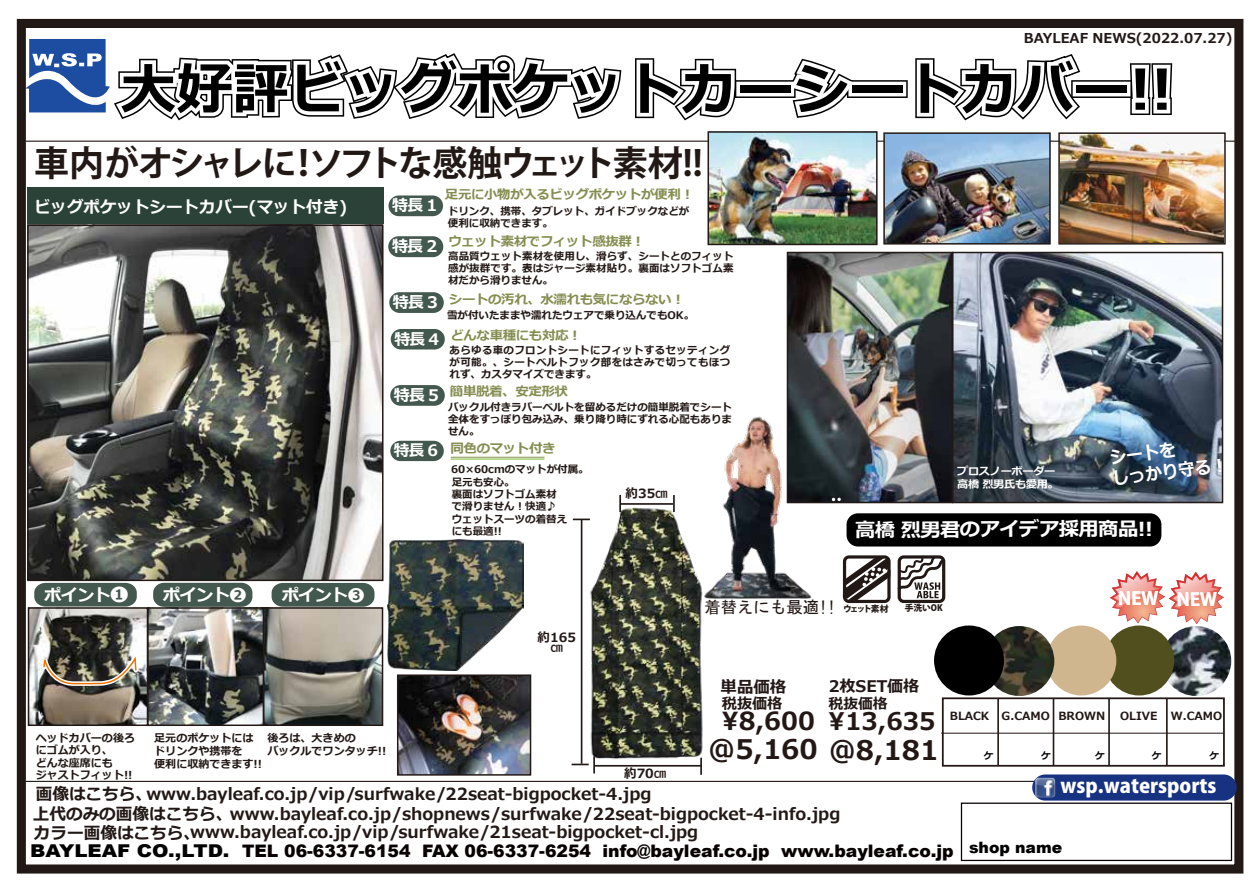
<style>
.page{position:relative;width:1260px;height:893px;background:#fff}
.page>*{position:absolute;margin:0;border:0;box-sizing:border-box;transform-origin:0 0}
.t1{font:700 56.1px "Meiryo";color:#000}
.t2{font:700 35.1px "Koz Go Pro";letter-spacing:-.095em;color:#221815}
.t3{font:700 27px "Meiryo";color:#231815}
.t4{font:700 24.9px "Meiryo";color:#231815}
.t5{font:700 24.3px "Meiryo";color:#231815}
.t6{font:800 19.95px "Koz Go Pro";color:#fff}
.t7{font:700 19.35px "Meiryo";letter-spacing:-.035em;color:#fff;scale:1.05 1}
.t8{font:700 17.85px/21.5px "Meiryo";color:#fff;scale:.92 1}
.t9{font:700 17.55px "Koz Go Pro";color:#fff;scale:1.05 1}
.t10{font:900 17.25px "Arial";color:#070001}
.t11{font:700 16.8px "Meiryo";letter-spacing:-.06em;color:#fff;scale:1.05 1}
.t12{font:700 16.65px/19.8px "Meiryo";color:#221815}
.t13{font:700 16.65px "Meiryo";letter-spacing:-.06em;color:#fff;scale:1.05 1}
.t14{font:700 16.5px "Meiryo";color:#fff}
.t15{font:700 16.5px "Meiryo";color:#fff;scale:1.05 1}
.t16{font:700 16.5px "Meiryo";color:#231815}
.t17{font:16.35px "MS Gothic";color:#231815}
.t18{font:700 16.05px "Meiryo";color:#231815}
.t19{font:700 16.05px "Meiryo";color:#fff}
.t20{font:700 15.9px "Meiryo";color:#fff}
.t21{font:700 15.75px "Meiryo";color:#fff}
.t22{font:700 15.6px "Meiryo";color:#fff}
.t23{font:700 15.15px "Meiryo";color:#231815}
.t24{font:700 14.7px "Meiryo";color:#231815}
.t25{font:700 13.65px "Meiryo";color:#221815}
.t26{font:700 12.9px "Meiryo";letter-spacing:-.03em;color:#858d51;scale:1.05 1}
.t27{font:700 12.75px/10.5px "Meiryo";color:#221815;text-align:center}
.t28{font:700 11.25px "Meiryo";color:#221815}
.t29{font:700 11.25px "Meiryo";color:#000}
.t30{font:700 11.1px/12.6px "Meiryo";color:#221815}
.t31{font:700 10.65px/12.8px "Meiryo";letter-spacing:-.03em;color:#fff;scale:1.05 1}
.t32{font:700 10.5px/12px "Meiryo";color:#221815;text-align:justify}
.t33{font:800 8.7px "Koz Go Pro";letter-spacing:-.01em;color:#221815}
.s1{font-size:18.15px}
.s2{font-size:17.7px;color:#000}
</style>
<div class="page">
<svg style="left:781px;top:58px;width:81px;height:60px"></svg>
<svg style="left:915px;top:54px;width:172px;height:67px"></svg>
<svg style="left:1124px;top:63px;width:49px;height:52px"></svg>
<img style="left:1161px;top:626px;width:70px;height:70px;border-radius:35px">
<div style="left:1104px;top:625px;width:70px;height:70px;background:#514f1d;border-radius:50%"></div>
<div style="left:1046px;top:625px;width:70px;height:70px;background:#cfb68f;border-radius:50%"></div>
<div style="left:847px;top:513px;width:314px;height:33px;background:#000;border-radius:11px"></div>
<img style="left:790px;top:255px;width:430px;height:245px">
<hr style="left:21px;top:780px;width:1218px;height:2px;background:#221815">
<hr style="left:21px;top:141px;width:1218px;height:1px;background:#221815">
<img style="left:31px;top:610px;width:349px;height:113px">
<img style="left:30px;top:227px;width:351px;height:351px">
<div style="left:27px;top:224px;width:357px;height:357px;border:2px solid #221815"></div>
<img style="left:711px;top:134px;width:164px;height:108px">
<div style="left:17px;top:19px;width:1226px;height:854px;border:9px solid #221815"></div>
<div style="left:34px;top:583px;width:103px;height:23px;background:#43584f"></div>
<div style="left:153px;top:582px;width:99px;height:25px;background:#43584f;border-radius:11px"></div>
<div style="left:389px;top:195px;width:54px;height:21px;background:#43584f;border-radius:10px"></div>
<div style="left:388px;top:236px;width:55px;height:21px;background:#43584f;border-radius:10px"></div>
<div style="left:389px;top:292px;width:55px;height:21px;background:#43584f;border-radius:10px"></div>
<div style="left:391px;top:329px;width:54px;height:20px;background:#43584f;border-radius:10px"></div>
<div style="left:390px;top:385px;width:55px;height:21px;background:#43584f;border-radius:10px"></div>
<div style="left:390px;top:441px;width:54px;height:20px;background:#43584f;border-radius:10px"></div>
<div style="left:961px;top:802px;width:271px;height:59px;border:1px solid #070001"></div>
<svg style="left:843px;top:555px;width:103px;height:90px"></svg>
<hr style="left:581px;top:519px;width:1px;height:244px;background:#221815">
<hr style="left:620px;top:503px;width:53px;height:1px;background:#221815">
<svg style="left:573px;top:518px;width:11px;height:2px"></svg>
<svg style="left:619px;top:495px;width:2px;height:10px"></svg>
<svg style="left:572px;top:756px;width:23px;height:17px"></svg>
<hr style="left:451px;top:458px;width:93px;height:2px;background:#a7d072">
<div style="left:27px;top:188px;width:357px;height:36px;background:#2b4239"></div>
<div style="left:942px;top:697px;width:283px;height:69px;border:2px solid #221815"></div>
<hr style="left:941px;top:732px;width:283px;height:1px;background:#221815">
<hr style="left:1053px;top:698px;width:1px;height:67px;background:#221815">
<hr style="left:1108px;top:698px;width:2px;height:67px;background:#221815">
<hr style="left:1166px;top:698px;width:2px;height:67px;background:#221815">
<hr style="left:997px;top:698px;width:2px;height:67px;background:#221815">
<svg style="left:25px;top:39px;width:718px;height:88px"></svg>
<img style="left:886px;top:135px;width:162px;height:106px">
<div style="left:1032px;top:774px;width:205px;height:26px;background:#173280;border-radius:13px"></div>
<img style="left:1035px;top:777px;width:20px;height:20px">
<img style="left:400px;top:677px;width:128px;height:95px">
<img style="left:388px;top:539px;width:136px;height:131px">
<div style="left:28px;top:607px;width:120px;height:119px;border:2px solid #221815"></div>
<div style="left:147px;top:607px;width:117px;height:119px;border:2px solid #221815"></div>
<div style="left:263px;top:607px;width:120px;height:119px;border:2px solid #221815"></div>
<div style="left:272px;top:583px;width:102px;height:23px;background:#43584f"></div>
<div style="left:397px;top:674px;width:134px;height:101px;border:2px solid #221815"></div>
<div style="left:708px;top:131px;width:170px;height:114px;border:2px solid #221815"></div>
<div style="left:883px;top:132px;width:168px;height:112px;border:2px solid #221815"></div>
<div style="left:1058px;top:132px;width:168px;height:112px;border:2px solid #221815"></div>
<div style="left:787px;top:252px;width:166px;height:251px;border:2px solid #221815"></div>
<img style="left:39px;top:644px;width:102px;height:44px">
<img style="left:584px;top:505px;width:119px;height:264px">
<div style="left:952px;top:252px;width:271px;height:251px;border:2px solid #221815"></div>
<img style="left:984px;top:626px;width:70px;height:70px;border-radius:35px">
<div style="left:934px;top:625px;width:70px;height:70px;background:#000;border-radius:50%"></div>
<svg style="left:1110px;top:571px;width:114px;height:53px"></svg>
<img style="left:665px;top:414px;width:185px;height:185px">
<img style="left:1060px;top:134px;width:164px;height:109px">
<h3 class="t25" style="left:1024px;top:28px;width:210px">BAYLEAF NEWS(2022.07.27)</h3>
<h1 class="t1" style="left:120px;top:50px;width:1054px">大好評ビッグポケットカーシートカバー!!</h1>
<h2 class="t2" style="left:34px;top:141px;width:670px">車内がオシャレに！ソフトな感触ウェット素材!!</h2>
<h3 class="t14" style="left:34px;top:195px;width:315px">ビッグポケットシートカバー(マット付き)</h3>
<h3 class="t20" style="left:392px;top:194px;width:47px">特長 1</h3>
<h3 class="t19" style="left:392px;top:235px;width:47px">特長 2</h3>
<p class="t26" style="left:445px;top:185px;width:252px">足元に小物が入るビッグポケットが便利︕　</p>
<p class="t32" style="left:448px;top:205px;width:243px">ドリンク、携帯、タブレット、ガイドブックなどが便利に収納できます。</p>
<p class="t26" style="left:448px;top:232px;width:189px">ウェット素材でフィット感抜群︕</p>
<p class="t32" style="left:448px;top:251px;width:287px">高品質ウェット素材を使用し、滑らず、シートとのフィット感が抜群です。表はジャージ素材貼り。裏面はソフトゴム素材だから滑りません。</p>
<h3 class="t20" style="left:393px;top:291px;width:47px">特長 3</h3>
<h3 class="t21" style="left:394px;top:328px;width:46px">特長 4</h3>
<h3 class="t20" style="left:394px;top:384px;width:47px">特長 5</h3>
<h3 class="t22" style="left:394px;top:439px;width:46px">特長 6</h3>
<p class="t26" style="left:449px;top:290px;width:226px">シートの汚れ、水濡れも気にならない︕</p>
<p class="t32" style="left:447px;top:310px;width:249px">雪が付いたままや濡れたウェアで乗り込んでもOK。</p>
<p class="t26" style="left:450px;top:326px;width:126px">どんな車種にも対応︕</p>
<p class="t32" style="left:450px;top:344px;width:282px">あらゆる車のフロントシートにフィットするセッティングが可能。、シートベルトフック部をはさみで切ってもほつれず、カスタマイズできます。</p>
<p class="t26" style="left:450px;top:382px;width:114px">簡単脱着、安定形状</p>
<p class="t32" style="left:448px;top:402px;width:285px">バックル付きラバーベルトを留めるだけの簡単脱着でシート全体をすっぽり包み込み、乗り降り時にずれる心配もありません。</p>
<p class="t26" style="left:451px;top:439px;width:102px">同色のマット付き</p>
<p class="t32" style="left:451px;top:462px;width:139px;line-height:13.6px">60×60cmのマットが付属。足元も安心。</p>
<p class="t27" style="left:625px;top:489px;width:44px">約35㎝</p>
<p class="t32" style="left:452px;top:488px;width:117px;line-height:12.5px;text-align:left">裏面はソフトゴム素材で滑りません︕快適♪ウェットスーツの着替えにも最適!!</p>
<h3 class="t8" style="left:1109px;top:447px;width:128px;rotate:-7deg">シートを<br>しっかり守る︕</h3>
<p class="t31" style="left:957px;top:465px;width:98px">プロスノーボーダー高橋 烈男氏も愛用。</p>
<h3 class="t7" style="left:855px;top:515px;width:285px">高橋 烈男君のアイデア採用商品!!</h3>
<h3 class="t15" style="left:44px;top:583px;width:82px">ポイント<span class="s1">❶</span></h3>
<h3 class="t11" style="left:163px;top:583px;width:82px">ポイント❷</h3>
<h3 class="t13" style="left:282px;top:583px;width:81px">ポイント❸</h3>
<h3 class="t17" style="left:704px;top:598px;width:133px">着替えにも最適!!</h3>
<p class="t33" style="left:843px;top:603px;width:47px">ウェット素材</p>
<p class="t33" style="left:905px;top:602px;width:39px">手洗いOK</p>
<h3 class="t9" style="left:1118px;top:588px;width:96px;rotate:-1deg">NEW NEW</h3>
<p class="t27" style="left:538px;top:632px;width:40px">約165㎝</p>
<h3 class="t16" style="left:721px;top:675px;width:67px">単品価格</h3>
<h3 class="t18" style="left:829px;top:674px;width:92px">2枚SET価格</h3>
<h3 class="t24" style="left:829px;top:693px;width:60px">税抜価格</h3>
<h3 class="t5" style="left:829px;top:704px;width:109px">\13,635</h3>
<h3 class="t23" style="left:722px;top:692px;width:62px">税抜価格</h3>
<h3 class="t4" style="left:722px;top:703px;width:95px">\8,600</h3>
<h3 class="t3" style="left:708px;top:730px;width:232px">@5,160 @8,181</h3>
<p class="t28" style="left:950px;top:708px;width:157px">BLACK G.CAMO BROWN</p>
<p class="t28" style="left:1120px;top:708px;width:103px">OLIVE W.CAMO</p>
<p class="t30" style="left:36px;top:731px;width:101px">ヘッドカバーの後ろにゴムが入り、<br>どんな座席にも<br>ジャストフィット!!</p>
<p class="t30" style="left:154px;top:731px;width:109px;line-height:13.2px">足元のポケットにはドリンクや携帯を<br>便利に収納できます!!</p>
<p class="t30" style="left:267px;top:732px;width:120px;line-height:13.2px">後ろは、大きめの<br>バックルでワンタッチ!!</p>
<p class="t29" style="left:983px;top:746px;width:13px">ヶ</p>
<p class="t29" style="left:1040px;top:746px;width:13px">ヶ</p>
<p class="t29" style="left:1094px;top:746px;width:13px">ヶ</p>
<p class="t29" style="left:1151px;top:747px;width:13px">ヶ</p>
<p class="t29" style="left:1209px;top:747px;width:13px">ヶ</p>
<p class="t27" style="left:624px;top:768px;width:44px">約70㎝</p>
<h3 class="t6" style="left:1061px;top:773px;width:157px">wsp.watersports</h3>
<h3 class="t12" style="left:33px;top:785px;width:809px">画像はこちら、<br>上代のみの画像はこちら、www.bayleaf.co.jp/shopnews/surfwake/22seat-bigpocket-4-info.jpg</h3>
<h3 class="t12" style="left:146px;top:785px;width:507px">www.bayleaf.co.jp/vip/surfwake/22seat-bigpocket-4.jpg</h3>
<h3 class="t12" style="left:34px;top:823px;width:666px">カラー画像はこちら、www.bayleaf.co.jp/vip/surfwake/21seat-bigpocket-cl.jpg</h3>
<h3 class="t10" style="left:30px;top:838px;width:1033px"><span class="s2">BAYLEAF CO.,LTD.</span> TEL 06-6337-6154 FAX 06-6337-6254 info@bayleaf.co.jp www.bayleaf.co.jp <sup>shop</sup> <sup>name</sup></h3>
</div>
